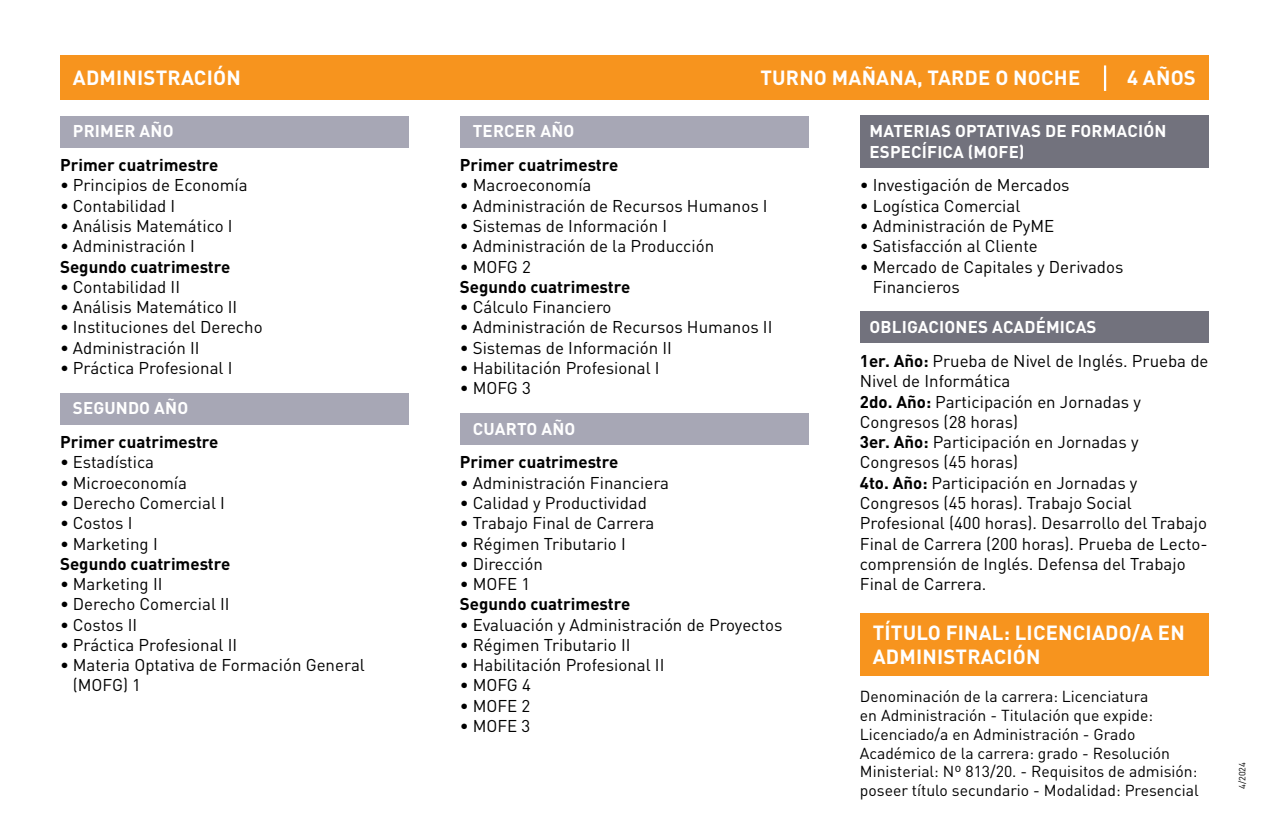
<style>
.page{position:relative;width:1276px;height:832px;background:#fff}
.page>*{position:absolute;margin:0;border:0;box-sizing:border-box;transform-origin:0 0}
.t1{font:700 20.25px/24.3px "DIN Pro";letter-spacing:.01em;color:#fff}
.t2{font:16.88px/20.2px "DIN Pro";color:#000}
.t3{font:700 16.88px "DIN Pro";color:#000}
.t4{font:700 16.88px/20.2px "DIN Pro";letter-spacing:.01em;color:#fff}
.t5{font:15.75px/18.9px "DIN Pro";color:#000}
.t6{font:9px "DIN Pro";color:#000}
.s1{font-weight:700;color:#fff}
.s2{font-weight:700}
</style>
<div class="page">
<div style="left:60px;top:55px;width:1148px;height:44px;background:#f7941e"></div>
<div style="left:60px;top:115px;width:349px;height:32px;background:#a7a7b5"></div>
<div style="left:60px;top:392px;width:349px;height:32px;background:#a7a7b5"></div>
<div style="left:460px;top:413px;width:348px;height:32px;background:#a7a7b5"></div>
<div style="left:460px;top:115px;width:348px;height:32px;background:#a7a7b5"></div>
<div style="left:859px;top:115px;width:349px;height:53px;background:#72727d"></div>
<div style="left:859px;top:311px;width:349px;height:32px;background:#72727d"></div>
<hr style="left:1103px;top:65px;width:3px;height:26px;background:#fff">
<div style="left:859px;top:613px;width:349px;height:62px;background:#f7941e"></div>
<p class="t1" style="left:73px;top:64px;width:169px">ADMINISTRACIÓN</p>
<p class="t4" style="left:73px;top:120px;width:102px">PRIMER AÑO</p>
<p class="t3" style="left:60px;top:153px;width:160px">Primer cuatrimestre</p>
<p class="t2" style="left:60px;top:174px;width:189px">• Principios de Economía</p>
<p class="t2" style="left:60px;top:195px;width:117px">• Contabilidad I</p>
<p class="t2" style="left:60px;top:215px;width:174px">• Análisis Matemático I</p>
<p class="t2" style="left:60px;top:235px;width:136px">• Administración I</p>
<p class="t3" style="left:60px;top:255px;width:172px">Segundo cuatrimestre</p>
<p class="t2" style="left:60px;top:276px;width:122px">• Contabilidad II</p>
<p class="t2" style="left:60px;top:296px;width:179px">• Análisis Matemático II</p>
<p class="t2" style="left:60px;top:316px;width:204px">• Instituciones del Derecho</p>
<p class="t2" style="left:60px;top:336px;width:141px">• Administración II</p>
<p class="t2" style="left:60px;top:357px;width:174px">• Práctica Profesional I</p>
<p class="t4" style="left:73px;top:397px;width:117px">SEGUNDO AÑO</p>
<p class="t3" style="left:60px;top:430px;width:160px">Primer cuatrimestre</p>
<p class="t2" style="left:60px;top:451px;width:95px">• Estadística</p>
<p class="t2" style="left:60px;top:471px;width:128px">• Microeconomía</p>
<p class="t2" style="left:60px;top:492px;width:166px">• Derecho Comercial I</p>
<p class="t2" style="left:60px;top:512px;width:74px">• Costos I</p>
<p class="t2" style="left:60px;top:532px;width:99px">• Marketing I</p>
<p class="t3" style="left:60px;top:552px;width:172px">Segundo cuatrimestre</p>
<p class="t2" style="left:60px;top:573px;width:104px">• Marketing II</p>
<p class="t2" style="left:60px;top:593px;width:171px">• Derecho Comercial II</p>
<p class="t2" style="left:60px;top:613px;width:79px">• Costos II</p>
<p class="t2" style="left:60px;top:633px;width:179px">• Práctica Profesional II</p>
<p class="t2" style="left:73px;top:654px;width:293px;text-indent:-13px">• Materia Optativa de Formación General (MOFG) 1</p>
<p class="t1" style="left:760px;top:64px;width:321px">TURNO MAÑANA, TARDE O NOCHE</p>
<p class="t1" style="left:1126px;top:64px;width:70px">4 AÑOS</p>
<p class="t4" style="left:473px;top:120px;width:103px">TERCER AÑO</p>
<p class="t3" style="left:460px;top:153px;width:160px">Primer cuatrimestre</p>
<p class="t2" style="left:460px;top:174px;width:133px">• Macroeconomía</p>
<p class="t2" style="left:460px;top:195px;width:309px">• Administración de Recursos Humanos I</p>
<p class="t2" style="left:460px;top:215px;width:209px">• Sistemas de Información I</p>
<p class="t2" style="left:460px;top:235px;width:256px">• Administración de la Producción</p>
<p class="t2" style="left:460px;top:255px;width:72px">• MOFG 2</p>
<p class="t3" style="left:460px;top:275px;width:172px">Segundo cuatrimestre</p>
<p class="t2" style="left:460px;top:296px;width:153px">• Cálculo Financiero</p>
<p class="t2" style="left:460px;top:316px;width:314px">• Administración de Recursos Humanos II</p>
<p class="t2" style="left:460px;top:336px;width:213px">• Sistemas de Información II</p>
<p class="t2" style="left:460px;top:357px;width:201px">• Habilitación Profesional I</p>
<p class="t2" style="left:460px;top:377px;width:72px">• MOFG 3</p>
<p class="t4" style="left:473px;top:417px;width:104px">CUARTO AÑO</p>
<p class="t3" style="left:460px;top:450px;width:160px">Primer cuatrimestre</p>
<p class="t2" style="left:460px;top:471px;width:211px">• Administración Financiera</p>
<p class="t2" style="left:460px;top:492px;width:188px">• Calidad y Productividad</p>
<p class="t2" style="left:460px;top:512px;width:196px">• Trabajo Final de Carrera</p>
<p class="t2" style="left:460px;top:532px;width:167px">• Régimen Tributario I</p>
<p class="t2" style="left:460px;top:552px;width:84px">• Dirección</p>
<p class="t2" style="left:460px;top:573px;width:72px">• MOFE 1</p>
<p class="t3" style="left:460px;top:592px;width:172px">Segundo cuatrimestre</p>
<p class="t2" style="left:460px;top:613px;width:324px">• Evaluación y Administración de Proyectos</p>
<p class="t2" style="left:460px;top:633px;width:172px">• Régimen Tributario II</p>
<p class="t2" style="left:460px;top:654px;width:206px">• Habilitación Profesional II</p>
<p class="t2" style="left:460px;top:674px;width:72px">• MOFG 4</p>
<p class="t2" style="left:460px;top:694px;width:72px">• MOFE 2</p>
<p class="t2" style="left:460px;top:714px;width:72px">• MOFE 3</p>
<p class="t4" style="left:869px;top:120px;width:298px">MATERIAS OPTATIVAS DE FORMACIÓN<br>ESPECÍFICA (MOFE)</p>
<p class="t2" style="left:859px;top:174px;width:211px">• Investigación de Mercados</p>
<p class="t2" style="left:859px;top:195px;width:162px">• Logística Comercial</p>
<p class="t2" style="left:859px;top:215px;width:196px">• Administración de PyME</p>
<p class="t2" style="left:859px;top:235px;width:179px">• Satisfacción al Cliente</p>
<p class="t2" style="left:872px;top:255px;width:252px;text-indent:-13px">• Mercado de Capitales y Derivados<br>Financieros</p>
<p class="t2" style="left:859px;top:309px;width:350px;line-height:33.8px;text-indent:10px"><span class="s1">OBLIGACIONES ACADÉMICAS<br></span><span class="s2">1er. Año:</span> Prueba de Nivel de Inglés. Prueba de</p>
<p class="t2" style="left:859px;top:370px;width:349px">Nivel de Informática<br><span class="s2">2do. Año:</span> Participación en Jornadas y Congresos (28 horas)<br><span class="s2">3er. Año:</span> Participación en Jornadas y Congresos (45 horas)<br><span class="s2">4to. Año:</span> Participación en Jornadas y Congresos (45 horas). Trabajo Social Profesional (400 horas). Desarrollo del Trabajo Final de Carrera (200 horas). Prueba de Lecto&shy;comprensión de Inglés. Defensa del Trabajo Final de Carrera.</p>
<p class="t1" style="left:872px;top:619px;width:313px">TÍTULO FINAL: LICENCIADO/A EN<br>ADMINISTRACIÓN</p>
<p class="t5" style="left:859px;top:685px;width:340px">Denominación de la carrera: Licenciatura<br>en Administración - Titulación que expide:<br>Licenciado/a en Administración - Grado Académico de la carrera: grado - Resolución Ministerial: Nº 813/20. - Requisitos de admisión: poseer título secundario - Modalidad: Presencial</p>
<p class="t6" style="left:1235px;top:788px;width:28px;rotate:-90deg">4/2024</p>
</div>
